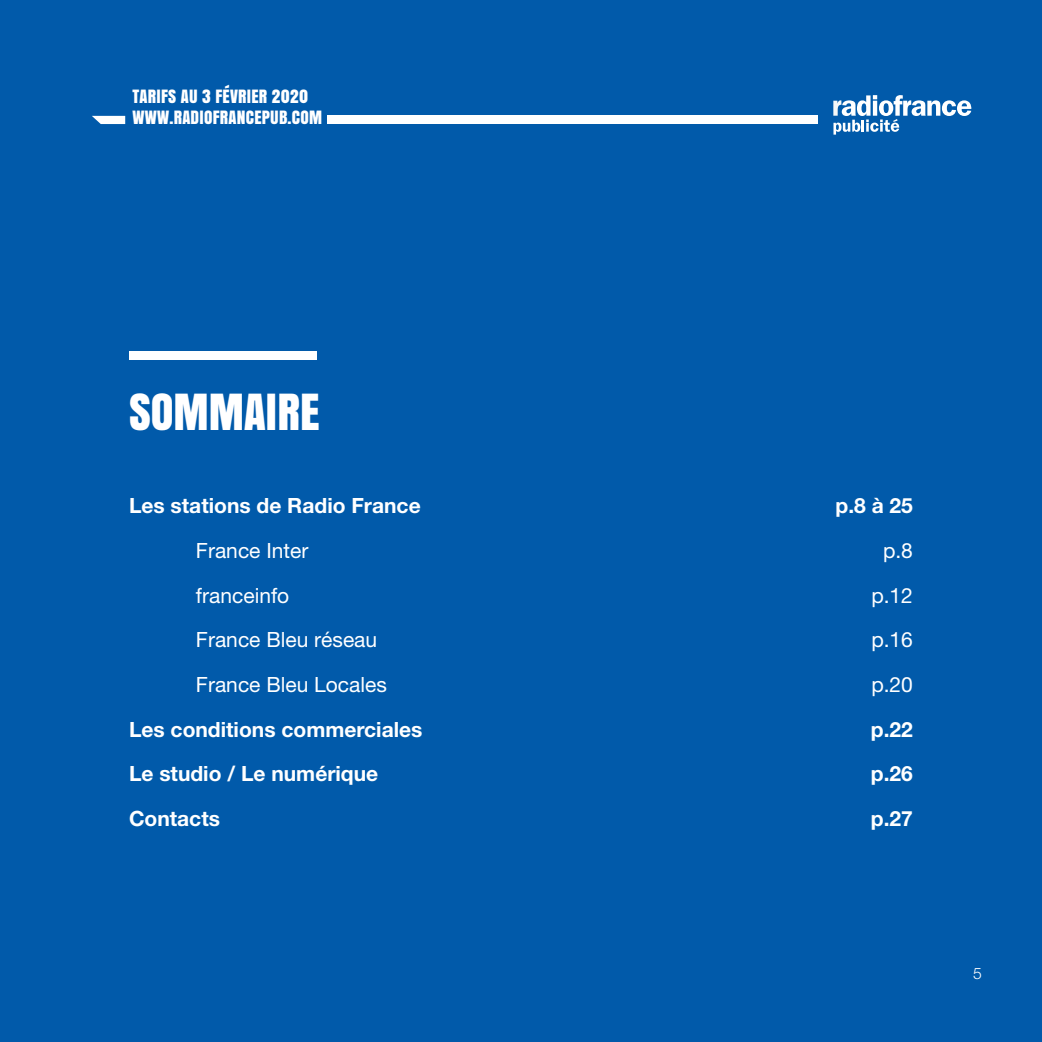
<style>
.page{position:relative;width:1042px;height:1042px;background:#015aaa}
.page>*{position:absolute;margin:0;border:0;box-sizing:border-box;transform-origin:0 0}
.t1{font:46.73px "Anton";color:#fff}
.t2{font:700 21px "Helvetica Neue";color:#fff}
.t3{font:21px "Helvetica Neue";color:#fff}
.t4{font:17.32px/20.7px "Anton";letter-spacing:.015em;color:#fff}
.t5{font:300 15.75px "Helvetica Neue";color:#fff}
</style>
<div class="page">
<div style="left:129px;top:351px;width:187px;height:9px;background:#fff"></div>
<div style="left:327px;top:116px;width:490px;height:8px;background:#fff"></div>
<svg style="left:92px;top:116px;width:33px;height:8px"></svg>
<svg style="left:833px;top:95px;width:138px;height:40px"></svg>
<p class="t4" style="left:132px;top:87px;width:191px">TARIFS AU 3 FÉVRIER 2020<br>WWW.RADIOFRANCEPUB.COM</p>
<h1 class="t1" style="left:129px;top:386px;width:192px">SOMMAIRE</h1>
<p class="t2" style="left:129px;top:487px;width:293px">Les stations de Radio France</p>
<p class="t2" style="left:835px;top:487px;width:79px">p.8 à 25</p>
<p class="t3" style="left:196px;top:543px;width:114px">France Inter</p>
<p class="t3" style="left:883px;top:543px;width:31px">p.8</p>
<p class="t3" style="left:196px;top:588px;width:95px">franceinfo</p>
<p class="t3" style="left:871px;top:588px;width:43px">p.12</p>
<p class="t3" style="left:196px;top:632px;width:183px">France Bleu réseau</p>
<p class="t3" style="left:871px;top:632px;width:43px">p.16</p>
<p class="t3" style="left:196px;top:677px;width:192px">France Bleu Locales</p>
<p class="t3" style="left:871px;top:677px;width:43px">p.20</p>
<p class="t2" style="left:129px;top:710px;width:295px">Les conditions commerciales</p>
<p class="t2" style="left:871px;top:710px;width:44px">p.22</p>
<p class="t2" style="left:129px;top:755px;width:251px">Le studio / Le numérique</p>
<p class="t2" style="left:871px;top:755px;width:44px">p.26</p>
<p class="t2" style="left:129px;top:799px;width:93px">Contacts</p>
<p class="t2" style="left:871px;top:799px;width:44px">p.27</p>
<p class="t5" style="left:973px;top:960px;width:10px">5</p>
</div>
